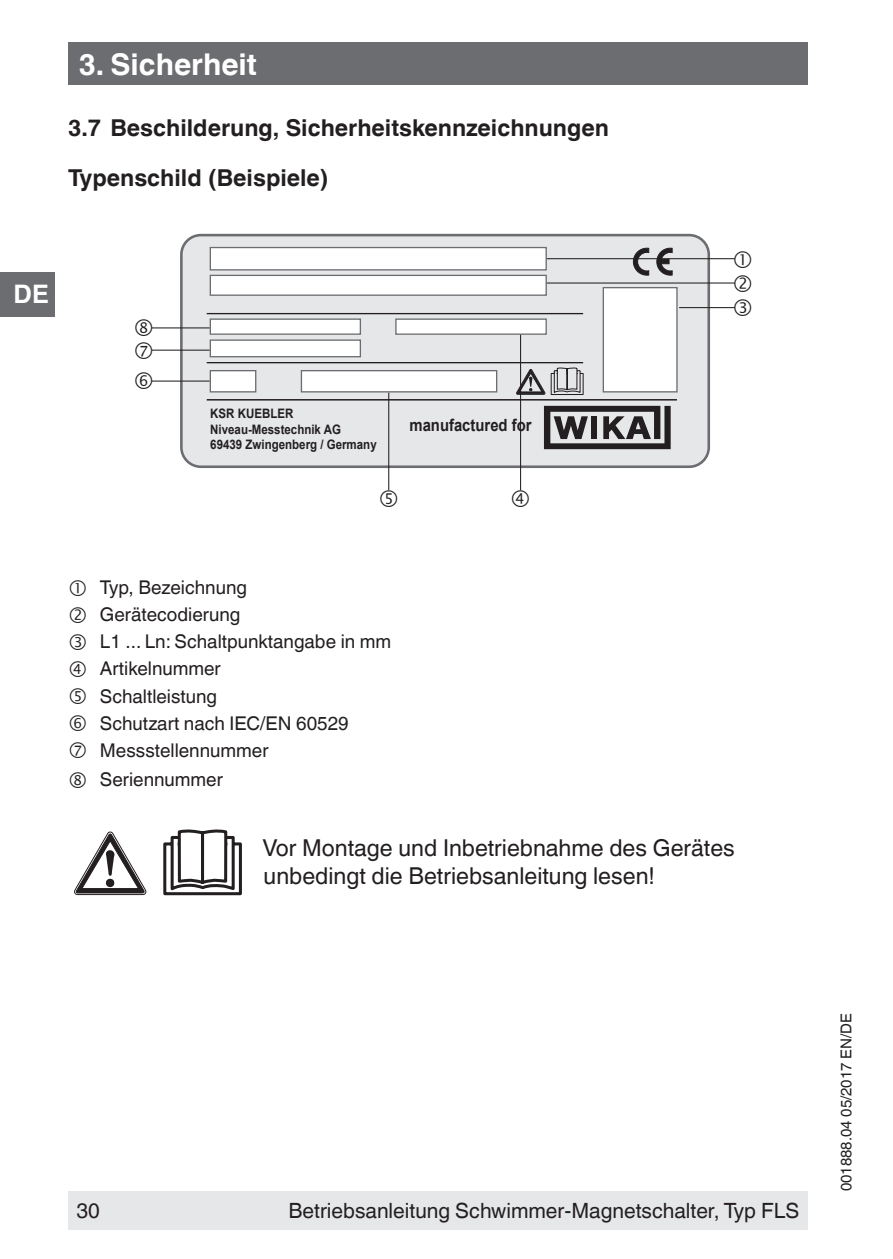
<style>
.page{position:relative;width:893px;height:1259px;background:#fff}
.page>*{position:absolute;margin:0;border:0;box-sizing:border-box;transform-origin:0 0}
.t1{font:700 30px "Helvetica World";color:#fff}
.t2{font:700 25.5px "Helvetica World";color:#fff}
.t3{font:23.4px/27.9px "Helvetica World";color:#231f20}
.t4{font:700 23.4px/50.7px "Helvetica World";color:#231f20}
.t5{font:21px "Helvetica World";color:#231f20}
.t6{font:18.9px/27px "Helvetica World";color:#231f20}
.t7{font:700 16.8px "Arial";color:#231f20;scale:.88 1}
.t8{font:15px "Helvetica World";color:#231f20}
.t9{font:700 12.9px/15.6px "Arial";color:#231f20;scale:.88 1}
</style>
<div class="page">
<div style="left:68px;top:1191px;width:740px;height:38px;background:#e6e7e9"></div>
<div style="left:68px;top:43px;width:740px;height:42px;background:#6c6d70"></div>
<div style="left:0;top:272px;width:55px;height:44px;background:#6c6d70"></div>
<div style="left:181px;top:235px;width:528px;height:232px;background:#e6e7e9;border-radius:19px"></div>
<div style="left:180px;top:234px;width:530px;height:234px;border:3px solid #6c6d70;border-radius:19px"></div>
<svg style="left:544px;top:406px;width:127px;height:43px"></svg>
<hr style="left:207px;top:313px;width:376px;height:1px;background:#231f20">
<hr style="left:207px;top:362px;width:376px;height:1px;background:#231f20">
<hr style="left:207px;top:399px;width:470px;height:1px;background:#231f20">
<div style="left:210px;top:247px;width:336px;height:23px;background:#fff"></div>
<div style="left:210px;top:247px;width:337px;height:23px;border:1px solid #6c6d70"></div>
<div style="left:210px;top:319px;width:150px;height:15px;background:#fff"></div>
<div style="left:210px;top:318px;width:151px;height:17px;border:1px solid #6c6d70"></div>
<div style="left:210px;top:340px;width:150px;height:17px;background:#fff"></div>
<div style="left:210px;top:339px;width:151px;height:18px;border:1px solid #6c6d70"></div>
<div style="left:603px;top:288px;width:74px;height:104px;background:#fff"></div>
<div style="left:603px;top:287px;width:75px;height:105px;border:1px solid #6c6d70"></div>
<div style="left:210px;top:371px;width:46px;height:21px;background:#fff"></div>
<div style="left:210px;top:370px;width:46px;height:22px;border:1px solid #6c6d70"></div>
<div style="left:301px;top:371px;width:196px;height:21px;background:#fff"></div>
<div style="left:301px;top:370px;width:196px;height:22px;border:1px solid #6c6d70"></div>
<div style="left:210px;top:275px;width:336px;height:20px;background:#fff"></div>
<div style="left:210px;top:275px;width:337px;height:21px;border:1px solid #6c6d70"></div>
<svg style="left:633px;top:248px;width:16px;height:27px"></svg>
<svg style="left:657px;top:248px;width:15px;height:27px"></svg>
<div style="left:396px;top:319px;width:150px;height:15px;background:#fff"></div>
<div style="left:395px;top:318px;width:152px;height:17px;border:1px solid #6c6d70"></div>
<svg style="left:516px;top:367px;width:68px;height:28px"></svg>
<hr style="left:152px;top:380px;width:58px;height:1px;background:#231f20">
<hr style="left:152px;top:350px;width:58px;height:1px;background:#231f20">
<hr style="left:152px;top:327px;width:58px;height:1px;background:#231f20">
<hr style="left:547px;top:258px;width:188px;height:1px;background:#231f20">
<hr style="left:547px;top:282px;width:188px;height:1px;background:#231f20">
<hr style="left:679px;top:307px;width:56px;height:1px;background:#231f20">
<hr style="left:388px;top:393px;width:1px;height:97px;background:#231f20">
<hr style="left:520px;top:335px;width:1px;height:155px;background:#231f20">
<svg style="left:163px;top:829px;width:79px;height:66px"></svg>
<svg style="left:74px;top:832px;width:72px;height:62px"></svg>
<h1 class="t1" style="left:79px;top:47px;width:180px">3. Sicherheit</h1>
<p class="t4" style="left:68px;top:102px;width:542px">3.7 Beschilderung, Sicherheitskennzeichnungen<br>Typenschild (Beispiele)</p>
<h2 class="t2" style="left:13px;top:280px;width:37px">DE</h2>
<p class="t9" style="left:210px;top:406px;width:191px">KSR KUEBLER<br>Niveau-Messtechnik AG<br>69439 Zwingenberg / Germany</p>
<p class="t7" style="left:409px;top:413px;width:140px">manufactured for</p>
<p class="t6" style="left:100px;top:574px;width:293px">Typ, Bezeichnung<br>Gerätecodierung<br>L1 ... Ln: Schaltpunktangabe in mm<br>Artikelnummer<br>Schaltleistung<br>Schutzart nach IEC/EN 60529<br>Messstellennummer</p>
<p class="t6" style="left:100px;top:766px;width:125px">Seriennummer</p>
<p class="t3" style="left:262px;top:834px;width:474px">Vor Montage und Inbetriebnahme des Gerätes unbedingt die Betriebsanleitung lesen!</p>
<p class="t5" style="left:77px;top:1198px;width:25px">30</p>
<p class="t5" style="left:288px;top:1198px;width:512px">Betriebsanleitung Schwimmer-Magnetschalter, Typ FLS</p>
<p class="t8" style="left:838px;top:1191px;width:179px;rotate:-90deg">001888.04 05/2017 EN/DE</p>
</div>
